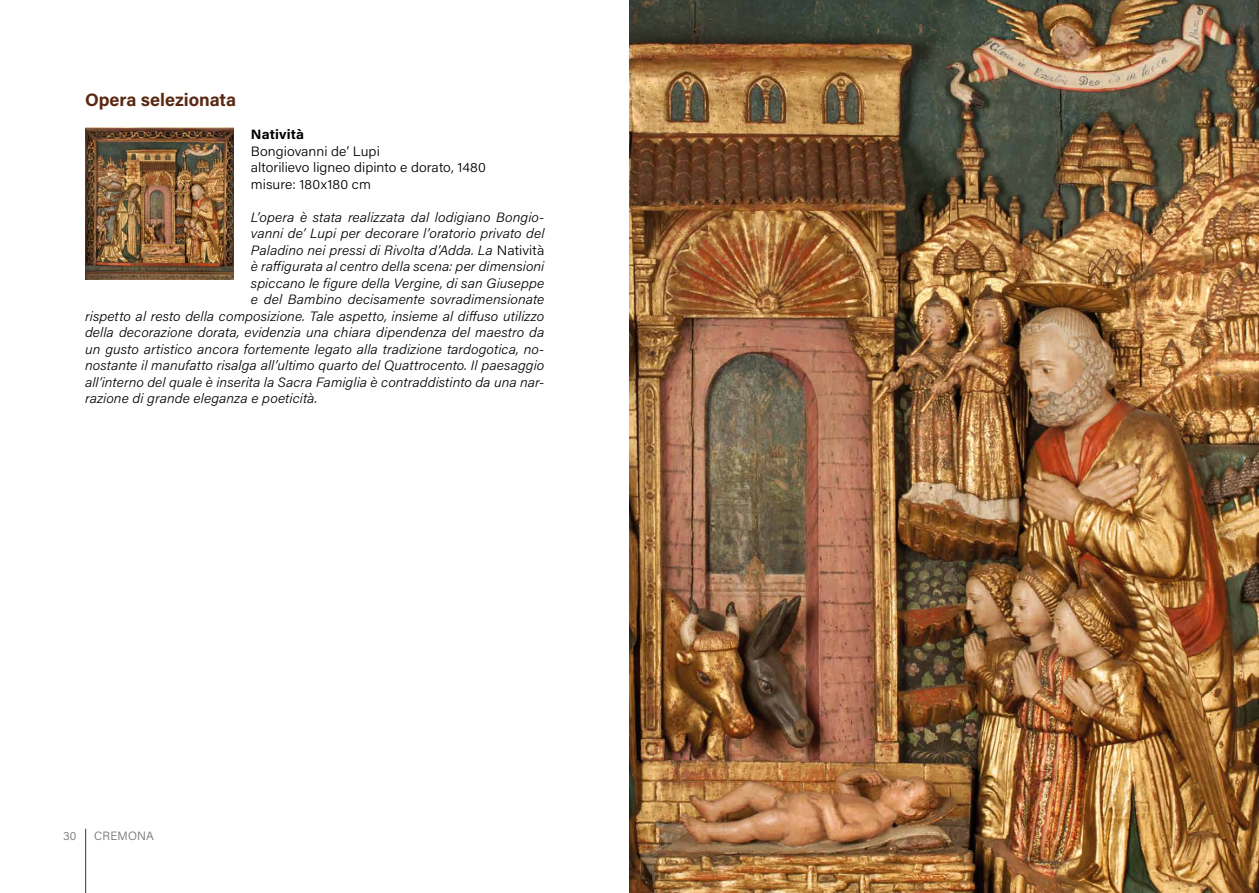
<style>
.page{position:relative;width:1259px;height:893px;background:#fff}
.page>*{position:absolute;margin:0;border:0;box-sizing:border-box;transform-origin:0 0}
.t1{font:700 18px "Acumin Pro";color:#5a2913}
.t2{font:italic 300 13.5px "Acumin Pro";letter-spacing:.005em;color:#000;scale:1.05 1}
.t3{font:300 13.5px/16.5px "Acumin Pro";letter-spacing:.005em;color:#000;scale:1.05 1}
.t4{font:700 13.5px "Acumin Pro";letter-spacing:.01em;color:#000;scale:1.05 1}
.t5{font:300 12px "Acumin Pro";letter-spacing:.015em;color:#706f6f}
.s1{font-style:normal}
</style>
<div class="page">
<hr style="left:85px;top:829px;width:1px;height:64px;background:#5a2913">
<img style="left:85px;top:128px;width:149px;height:151px">
<img style="left:629px;top:0;width:630px;height:893px">
<h1 class="t1" style="left:85px;top:87px;width:153px">Opera selezionata</h1>
<p class="t4" style="left:251px;top:125px;width:52px">Natività</p>
<p class="t3" style="left:251px;top:142px;width:225px">Bongiovanni de’ Lupi<br>altorilievo ligneo dipinto e dorato, 1480 misure: 180x180 cm</p>
<p class="t2" style="left:251px;top:207px;width:281px">L’opera è stata realizzata dal lodigiano Bongio-</p>
<p class="t2" style="left:251px;top:224px;width:281px">vanni de’ Lupi per decorare l’oratorio privato del</p>
<p class="t2" style="left:251px;top:240px;width:281px">Paladino nei pressi di Rivolta d’Adda. La <span class="s1">Natività</span></p>
<p class="t2" style="left:251px;top:257px;width:281px">è raffigurata al centro della scena: per dimensioni</p>
<p class="t2" style="left:251px;top:273px;width:281px">spiccano le figure della Vergine, di san Giuseppe</p>
<p class="t2" style="left:251px;top:290px;width:281px">e del Bambino decisamente sovradimensionate</p>
<p class="t2" style="left:85px;top:306px;width:439px">rispetto al resto della composizione. Tale aspetto, insieme al diffuso utilizzo</p>
<p class="t2" style="left:85px;top:323px;width:439px">della decorazione dorata, evidenzia una chiara dipendenza del maestro da</p>
<p class="t2" style="left:85px;top:340px;width:439px">un gusto artistico ancora fortemente legato alla tradizione tardogotica, no-</p>
<p class="t2" style="left:85px;top:356px;width:439px">nostante il manufatto risalga all’ultimo quarto del Quattrocento. Il paesaggio</p>
<p class="t2" style="left:85px;top:372px;width:439px">all’interno del quale è inserita la Sacra Famiglia è contraddistinto da una nar-</p>
<p class="t2" style="left:85px;top:389px;width:223px">razione di grande eleganza e poeticità.</p>
<p class="t5" style="left:63px;top:827px;width:15px">30</p>
<p class="t5" style="left:94px;top:827px;width:61px">CREMONA</p>
</div>
